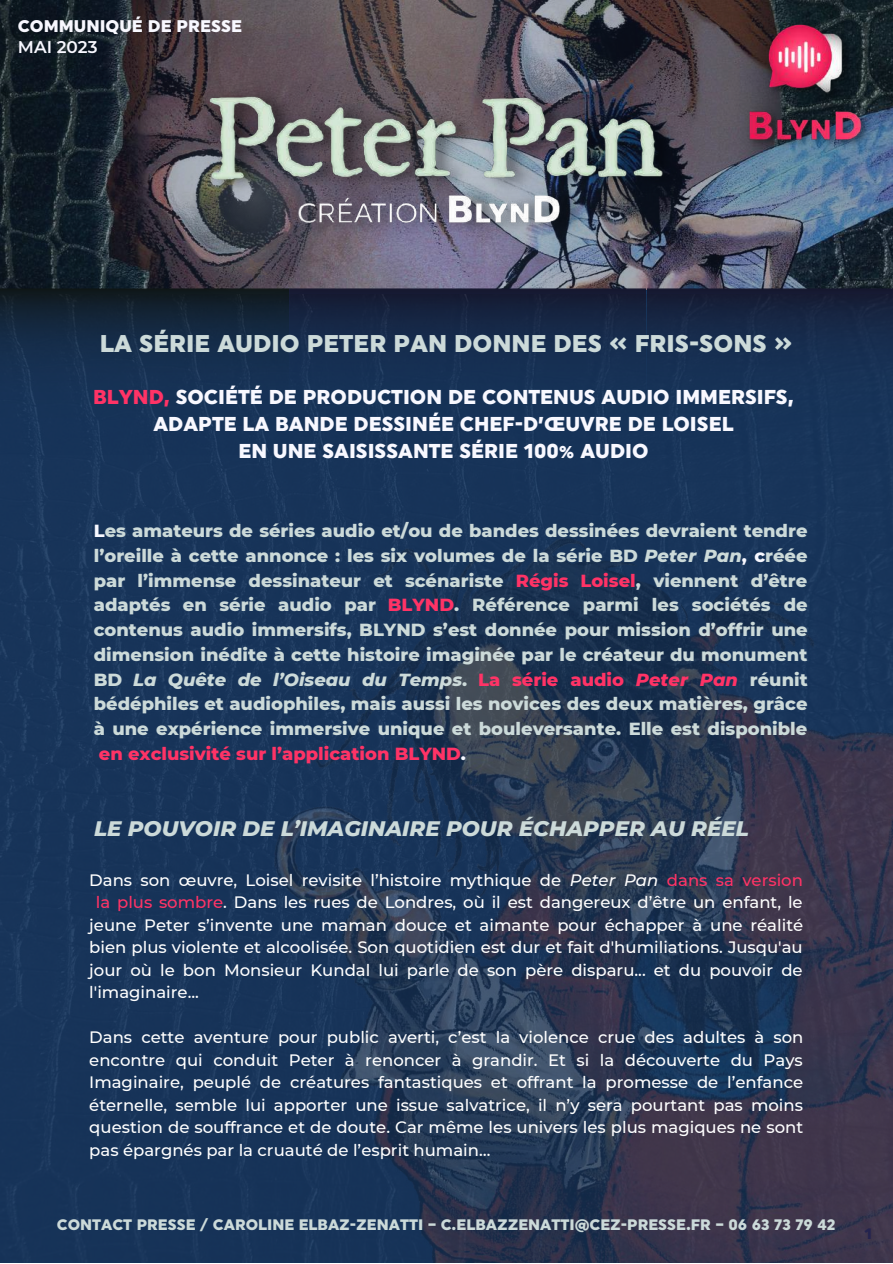
<style>
.page{position:relative;width:893px;height:1264px;background:#fff}
.page>*{position:absolute;margin:0;border:0;box-sizing:border-box;transform-origin:0 0}
.t1{font:900 24.15px "Uniform";color:#ccdad9}
.t2{font:italic 800 21.45px "Montserrat";color:#ccdad9}
.t3{font:900 19.95px/27px "Uniform";color:#f8f8ff;text-align:center}
.t4{font:800 17.85px/24.8px "Montserrat";color:#ccdad9;text-align:justify}
.t5{font:900 16.95px "Uniform";color:#f8f8ff}
.t6{font:600 16.95px "Montserrat";color:#f8f8ff}
.t7{font:500 16.5px/22.5px "Montserrat";color:#fff;text-align:justify}
.t8{font:900 15.15px "Uniform";color:#ccdad9}
.t9{font:900 15.15px "Uniform";color:#24244f}
.s1{color:#f36}
.s2{color:#f8f8ff}
.s3{font-style:italic}
.s4{font-style:italic;color:#f36}
</style>
<div class="page">
<img style="left:0;top:0;width:892px;height:288px">
<svg style="left:0;top:0;width:238px;height:255px;background:#1e252d"></svg>
<div style="left:290px;top:288px;width:356px;height:196px;background:#16172e"></div>
<div style="left:646px;top:288px;width:246px;height:196px;background:#16172e"></div>
<svg style="left:119px;top:61px;width:272px;height:233px;background:#47424b"></svg>
<svg style="left:0;top:0;width:67px;height:65px;background:#111b23"></svg>
<svg style="left:714px;top:0;width:178px;height:227px;background:#506175"></svg>
<img style="left:744px;top:17px;width:128px;height:134px">
<img style="left:206px;top:80px;width:480px;height:120px">
<img style="left:299px;top:177px;width:293px;height:65px">
<img style="left:0;top:294px;width:892px;height:968px">
<img style="left:238px;top:507px;width:654px;height:755px">
<p class="t5" style="left:18px;top:18px;width:226px">COMMUNIQUÉ DE PRESSE</p>
<p class="t6" style="left:18px;top:36px;width:81px">MAI 2023</p>
<h1 class="t1" style="left:100px;top:332px;width:694px">LA SÉRIE AUDIO PETER PAN DONNE DES « FRIS-SONS »</h1>
<p class="t3" style="left:93px;top:384px;width:702px"><span class="s1">BLYND,</span> SOCIÉTÉ DE PRODUCTION DE CONTENUS AUDIO IMMERSIFS,<br>ADAPTE LA BANDE DESSINÉE CHEF-D’ŒUVRE DE LOISEL<br>EN UNE SAISISSANTE SÉRIE 100% AUDIO</p>
<p class="t4" style="left:94px;top:518px;width:715px"><span class="s2">L</span>es amateurs de séries audio et/ou de bandes dessinées devraient tendre l’oreille à cette annonce : les six volumes de la série BD <span class="s3">Peter Pan</span><span class="s2">, c</span>réée par l’immense dessinateur et scénariste <span class="s1">Régis Loisel</span>, viennent d’être adaptés en série audio par <span class="s1">BLYND</span>. Référence parmi les sociétés de contenus audio immersifs, BLYND s’est donnée pour mission d’offrir une dimension inédite à cette histoire imaginée par le créateur du monument BD <span class="s3">La Quête de l’Oiseau du Temps</span>. <span class="s1">La série audio</span> <span class="s4">Peter Pan</span> réunit bédéphiles et audiophiles, mais aussi les novices des deux matières, grâce à une expérience immersive unique et bouleversante. Elle est disponible <span class="s1">en exclusivité sur l’application BLYND</span><span class="s2">.</span></p>
<h2 class="t2" style="left:94px;top:815px;width:656px">LE POUVOIR DE L’IMAGINAIRE POUR ÉCHAPPER AU RÉEL</h2>
<p class="t7" style="left:89px;top:868px;width:715px">Dans son œuvre, Loisel revisite l’histoire mythique de <span class="s3">Peter Pan</span> <span class="s1">dans sa version</span></p>
<p class="t7" style="left:96px;top:891px;width:708px"><span class="s1">la plus sombre</span>. Dans les rues de Londres, où il est dangereux d’être un enfant, le</p>
<p class="t7" style="left:89px;top:913px;width:715px">jeune Peter s’invente une maman douce et aimante pour échapper à une réalité</p>
<p class="t7" style="left:89px;top:936px;width:715px">bien plus violente et alcoolisée. Son quotidien est dur et fait d'humiliations. Jusqu'au</p>
<p class="t7" style="left:89px;top:958px;width:715px">jour où le bon Monsieur Kundal lui parle de son père disparu... et du pouvoir de</p>
<p class="t7" style="left:89px;top:981px;width:111px">l'imaginaire...</p>
<p class="t7" style="left:89px;top:1026px;width:715px">Dans cette aventure pour public averti, c’est la violence crue des adultes à son encontre qui conduit Peter à renoncer à grandir. Et si la découverte du Pays Imaginaire, peuplé de créatures fantastiques et offrant la promesse de l’enfance éternelle, semble lui apporter une issue salvatrice, il n’y sera pourtant pas moins question de souffrance et de doute. Car même les univers les plus magiques ne sont pas épargnés par la cruauté de l’esprit humain…</p>
<p class="t8" style="left:57px;top:1217px;width:780px">CONTACT PRESSE / CAROLINE ELBAZ-ZENATTI – C.ELBAZZENATTI@CEZ-PRESSE.FR – 06 63 73 79 42</p>
<p class="t9" style="left:864px;top:1226px;width:9px">1</p>
</div>
